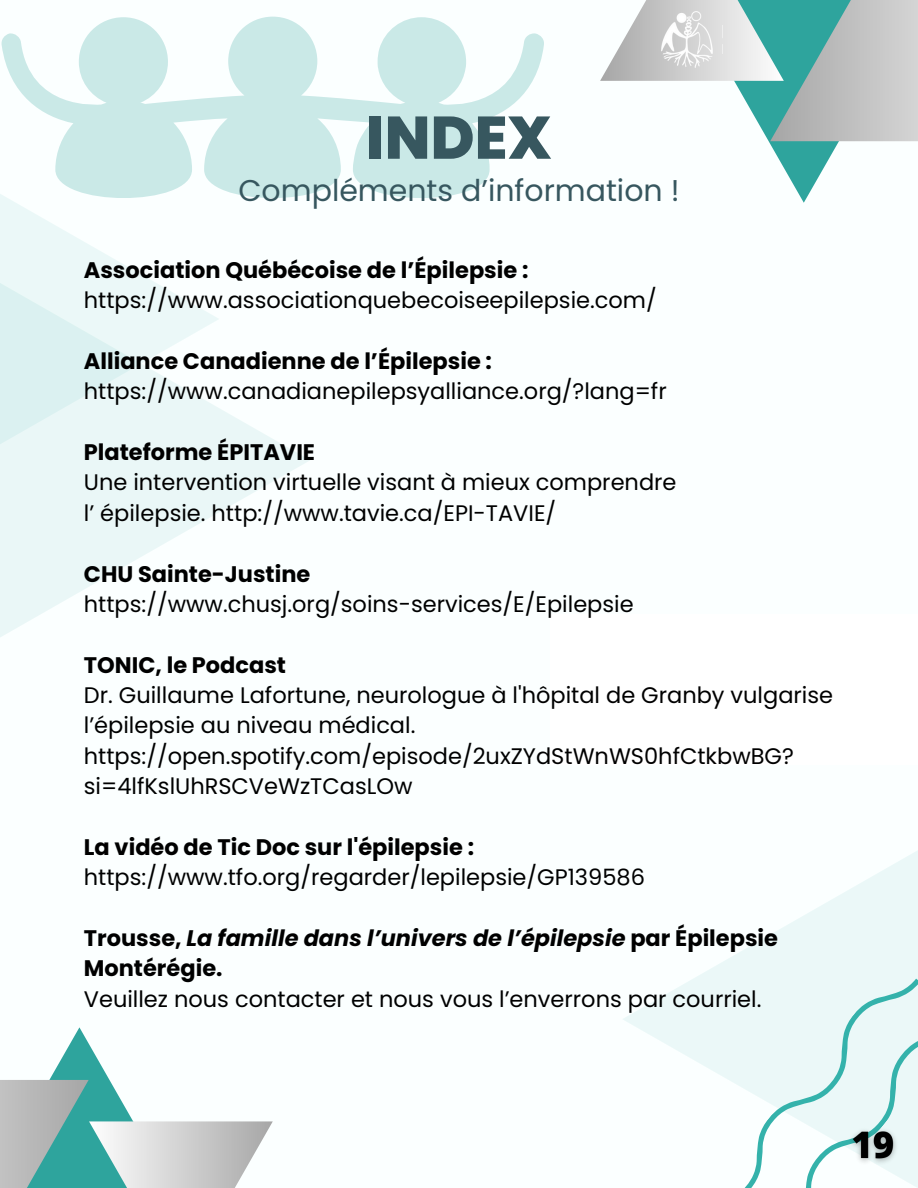
<style>
.page{position:relative;width:918px;height:1188px;background:#fbffff}
.page>*{position:absolute;margin:0;border:0;box-sizing:border-box;transform-origin:0 0}
.t1{font:800 60px "Poppins";color:#37575f}
.t2{font:30px "Poppins";color:#37575f}
.t3{font:22.5px/30.3px "Poppins";color:#000}
.t4{font:700 22.5px "Poppins";color:#000}
.t5{font:italic 700 22.5px/30.3px "Poppins";color:#000}
.s1{font-style:normal}
</style>
<div class="page">
<svg style="left:1px;top:17px;width:543px;height:181px;fill:#cae9e7"></svg>
<svg style="left:0;top:408px;width:310px;height:229px"></svg>
<svg style="left:0;top:68px;width:219px;height:502px;fill:#eaf7f7"></svg>
<div style="left:622px;top:652px;width:296px;height:536px;background:linear-gradient(to right,#fcffff,#f3fcfc)"></div>
<svg style="left:49px;top:1027px;width:84px;height:94px"></svg>
<svg style="left:0;top:1080px;width:89px;height:108px;background:#87b1ae"></svg>
<svg style="left:89px;top:1121px;width:184px;height:67px"></svg>
<svg style="left:734px;top:81px;width:177px;height:122px"></svg>
<svg style="left:770px;top:0;width:148px;height:141px;background:#a0bbb9"></svg>
<svg style="left:600px;top:0;width:184px;height:81px"></svg>
<img style="left:662px;top:11px;width:60px;height:56px">
<div style="left:551px;top:614px;width:367px;height:150px;background:#fff"></div>
<svg style="left:684px;top:962px;width:234px;height:226px;fill:#ebf8f8"></svg>
<svg style="left:733px;top:1002px;width:185px;height:186px"></svg>
<img style="left:844px;top:1121px;width:59px;height:49px">
<h1 class="t1" style="left:366px;top:96px;width:187px">INDEX</h1>
<h2 class="t2" style="left:239px;top:170px;width:443px">Compléments d’information !</h2>
<p class="t4" style="left:84px;top:254px;width:446px">Association Québécoise de l’Épilepsie :</p>
<p class="t3" style="left:84px;top:285px;width:574px">https://www.associationquebecoiseepilepsie.com/</p>
<p class="t4" style="left:84px;top:345px;width:410px">Alliance Canadienne de l’Épilepsie :</p>
<p class="t3" style="left:84px;top:376px;width:584px">https://www.canadianepilepsyalliance.org/?lang=fr</p>
<p class="t4" style="left:84px;top:436px;width:233px">Plateforme ÉPITAVIE</p>
<p class="t3" style="left:84px;top:467px;width:594px">Une intervention virtuelle visant à mieux comprendre l’ épilepsie. http://www.tavie.ca/EPI-TAVIE/</p>
<p class="t4" style="left:84px;top:558px;width:228px">CHU Sainte-Justine</p>
<p class="t3" style="left:84px;top:589px;width:551px">https://www.chusj.org/soins-services/E/Epilepsie</p>
<p class="t4" style="left:84px;top:649px;width:204px">TONIC, le Podcast</p>
<p class="t3" style="left:84px;top:680px;width:751px">Dr. Guillaume Lafortune, neurologue à l'hôpital de Granby vulgarise l’épilepsie au niveau médical. https://open.spotify.com/episode/2uxZYdStWnWS0hfCtkbwBG? si=4lfKslUhRSCVeWzTCasLOw</p>
<p class="t4" style="left:84px;top:831px;width:392px">La vidéo de Tic Doc sur l'épilepsie :</p>
<p class="t3" style="left:84px;top:862px;width:563px">https://www.tfo.org/regarder/lepilepsie/GP139586</p>
<p class="t5" style="left:84px;top:923px;width:696px"><span class="s1">Trousse,</span> La famille dans l’univers de l’épilepsie <span class="s1">par Épilepsie<br>Montérégie.</span></p>
<p class="t3" style="left:84px;top:984px;width:679px">Veuillez nous contacter et nous vous l’enverrons par courriel.</p>
</div>
